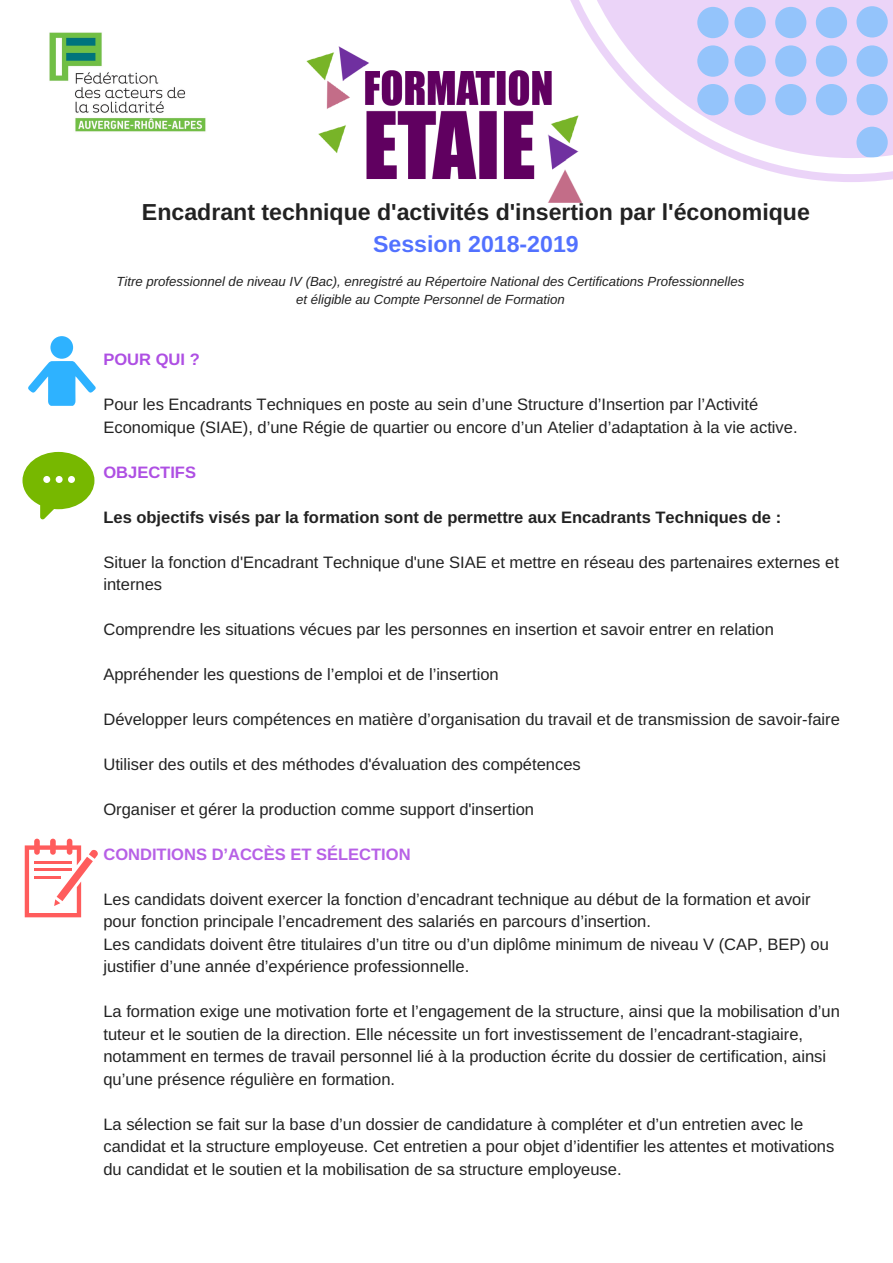
<style>
.page{position:relative;width:893px;height:1263px;background:#fff}
.page>*{position:absolute;margin:0;border:0;box-sizing:border-box;transform-origin:0 0}
.t1{font:700 23.1px "Arimo";color:#222}
.t2{font:700 23.1px "Arimo";color:#5271ff}
.t3{font:16.5px/22.5px "Arimo";color:#222}
.t4{font:700 16.5px "Arimo";color:#222}
.t5{font:700 16.5px "Arimo";color:#b760e6}
.t6{font:700 16.5px "Arimo";color:#ae4fe3}
.t7{font:italic 13.2px/18px "Arimo";color:#222;text-align:center}
</style>
<div class="page">
<img style="left:306px;top:46px;width:276px;height:157px">
<img style="left:49px;top:32px;width:157px;height:100px">
<div style="left:50px;top:336px;width:23px;height:23px;background:#2eb2ff;border-radius:50%"></div>
<svg style="left:28px;top:361px;width:68px;height:45px"></svg>
<svg style="left:25px;top:839px;width:73px;height:78px"></svg>
<svg style="left:22px;top:452px;width:72px;height:67px"></svg>
<svg style="left:543px;top:46px;width:349px;height:136px"></svg>
<svg style="left:567px;top:0;width:325px;height:158px;fill:#ebd4f8"></svg>
<svg style="left:697px;top:7px;width:31px;height:108px;background:#afc9fa"></svg>
<div style="left:856px;top:45px;width:31px;height:32px;background:#94c4fb;border-radius:50%"></div>
<div style="left:856px;top:6px;width:31px;height:32px;background:#94c4fb;border-radius:50%"></div>
<div style="left:856px;top:84px;width:31px;height:31px;background:#94c4fb;border-radius:50%"></div>
<div style="left:815px;top:84px;width:32px;height:31px;background:#94c4fb;border-radius:50%"></div>
<div style="left:775px;top:84px;width:31px;height:31px;background:#94c4fb;border-radius:50%"></div>
<div style="left:734px;top:84px;width:31px;height:31px;background:#94c4fb;border-radius:50%"></div>
<svg style="left:815px;top:45px;width:32px;height:32px"></svg>
<div style="left:775px;top:45px;width:31px;height:32px;background:#94c4fb;border-radius:50%"></div>
<div style="left:734px;top:45px;width:31px;height:32px;background:#94c4fb;border-radius:50%"></div>
<div style="left:815px;top:7px;width:32px;height:31px;background:#94c4fb;border-radius:50%"></div>
<div style="left:775px;top:7px;width:31px;height:31px;background:#94c4fb;border-radius:50%"></div>
<div style="left:734px;top:7px;width:31px;height:31px;background:#94c4fb;border-radius:50%"></div>
<div style="left:856px;top:127px;width:31px;height:30px;background:#94c4fb;border-radius:50%"></div>
<h1 class="t1" style="left:142px;top:199px;width:669px">Encadrant technique d'activités d'insertion par l'économique</h1>
<h1 class="t2" style="left:373px;top:231px;width:207px">Session 2018-2019</h1>
<p class="t7" style="left:116px;top:272px;width:629px">Titre professionnel de niveau IV (Bac), enregistré au Répertoire National des Certifications Professionnelles et éligible au Compte Personnel de Formation</p>
<p class="t6" style="left:103px;top:350px;width:98px">POUR QUI ?</p>
<p class="t3" style="left:103px;top:393px;width:695px">Pour les Encadrants Techniques en poste au sein d’une Structure d’Insertion par l’Activité<br>Economique (SIAE), d’une Régie de quartier ou encore d’un Atelier d’adaptation à la vie active.</p>
<p class="t6" style="left:103px;top:463px;width:94px">OBJECTIFS</p>
<p class="t4" style="left:103px;top:508px;width:679px">Les objectifs visés par la formation sont de permettre aux Encadrants Techniques de :</p>
<p class="t3" style="left:103px;top:551px;width:737px">Situer la fonction d'Encadrant Technique d'une SIAE et mettre en réseau des partenaires externes et internes</p>
<p class="t3" style="left:103px;top:618px;width:672px">Comprendre les situations vécues par les personnes en insertion et savoir entrer en relation</p>
<p class="t3" style="left:103px;top:663px;width:397px">Appréhender les questions de l’emploi et de l’insertion</p>
<p class="t3" style="left:103px;top:708px;width:738px">Développer leurs compétences en matière d’organisation du travail et de transmission de savoir-faire</p>
<p class="t3" style="left:103px;top:753px;width:479px">Utiliser des outils et des méthodes d'évaluation des compétences</p>
<p class="t3" style="left:103px;top:798px;width:432px">Organiser et gérer la production comme support d'insertion</p>
<p class="t5" style="left:103px;top:845px;width:308px">CONDITIONS D’ACCÈS ET SÉLECTION</p>
<p class="t3" style="left:103px;top:888px;width:726px">Les candidats doivent exercer la fonction d’encadrant technique au début de la formation et avoir pour fonction principale l’encadrement des salariés en parcours d’insertion.<br>Les candidats doivent être titulaires d’un titre ou d’un diplôme minimum de niveau V (CAP, BEP) ou justifier d’une année d’expérience professionnelle.</p>
<p class="t3" style="left:103px;top:1000px;width:738px">La formation exige une motivation forte et l’engagement de la structure, ainsi que la mobilisation d’un tuteur et le soutien de la direction. Elle nécessite un fort investissement de l’encadrant-stagiaire, notamment en termes de travail personnel lié à la production écrite du dossier de certification, ainsi qu’une présence régulière en formation.</p>
<p class="t3" style="left:103px;top:1113px;width:732px">La sélection se fait sur la base d’un dossier de candidature à compléter et d’un entretien avec le candidat et la structure employeuse. Cet entretien a pour objet d’identifier les attentes et motivations du candidat et le soutien et la mobilisation de sa structure employeuse.</p>
</div>
